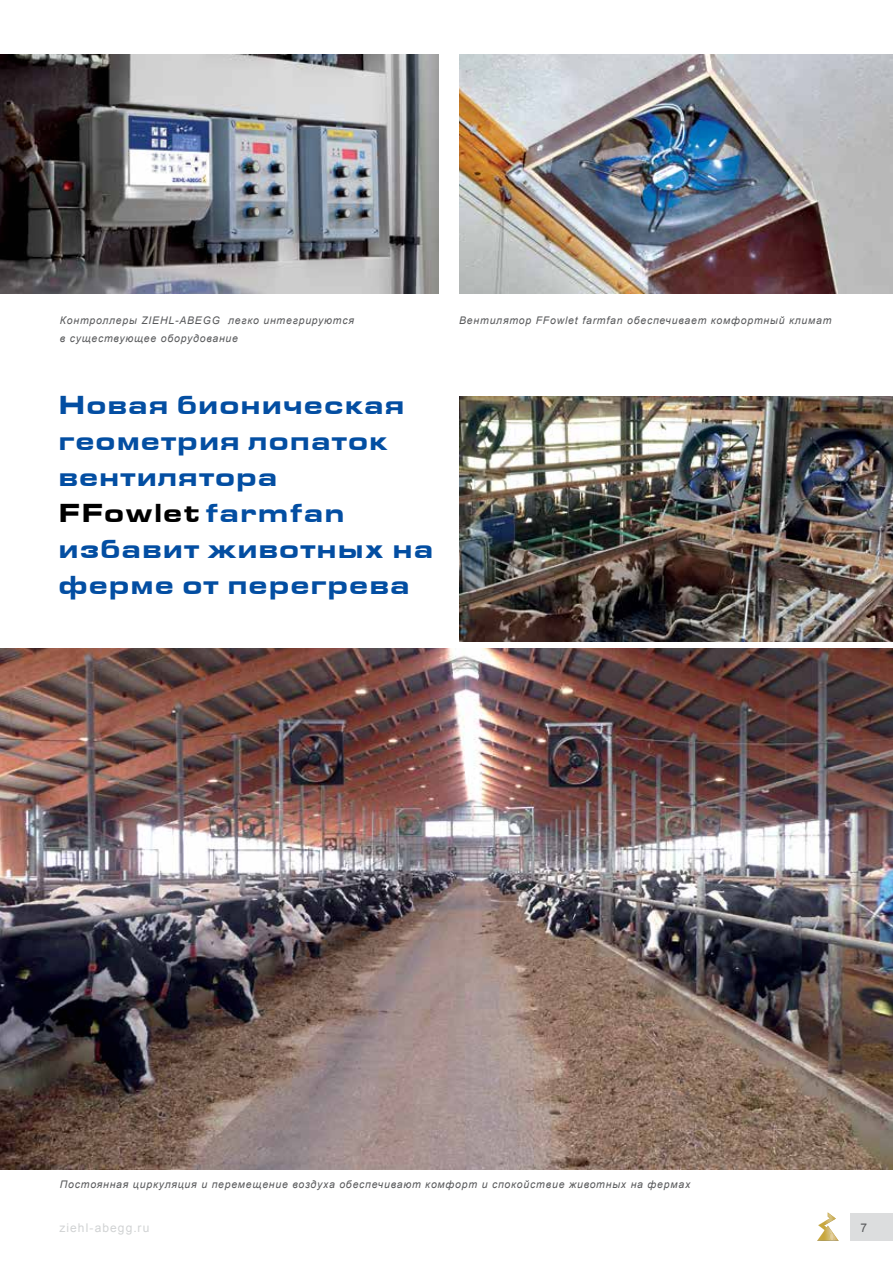
<style>
.page{position:relative;width:893px;height:1263px;background:#fff}
.page>*{position:absolute;margin:0;border:0;box-sizing:border-box;transform-origin:0 0}
.t1{font:900 27px/36px "Eurostile Ext";letter-spacing:.04em;color:#034ea2;scale:.96 1}
.t2{font:12px "Arial";letter-spacing:.09em;color:#d1d3d4}
.t3{font:12px "Arial";color:#58595b}
.t4{font:italic 10.5px/18px "Arial";letter-spacing:.075em;color:#58595b}
.s1{color:#000}
</style>
<div class="page">
<img style="left:459px;top:54px;width:434px;height:239px">
<img style="left:0;top:54px;width:438px;height:239px">
<img style="left:0;top:648px;width:893px;height:521px">
<img style="left:459px;top:396px;width:434px;height:246px">
<div style="left:850px;top:1214px;width:43px;height:27px;background:#dcddde"></div>
<svg style="left:817px;top:1212px;width:22px;height:29px"></svg>
<p class="t4" style="left:60px;top:311px;width:296px">Контроллеры ZIEHL-ABEGG легко интегрируются в существующее оборудование</p>
<p class="t4" style="left:459px;top:311px;width:374px">Вентилятор FFowlet farmfan обеспечивает комфортный климат</p>
<h1 class="t1" style="left:58px;top:385px;width:392px">Новая бионическая геометрия лопаток вентилятора<br><span class="s1">FFowlet</span> farmfan избавит животных на ферме от перегрева</h1>
<p class="t4" style="left:60px;top:1175px;width:632px">Постоянная циркуляция и перемещение воздуха обеспечивают комфорт и спокойствие животных на фермах</p>
<p class="t2" style="left:60px;top:1220px;width:91px">ziehl-abegg.ru</p>
<p class="t3" style="left:860px;top:1219px;width:8px">7</p>
</div>
